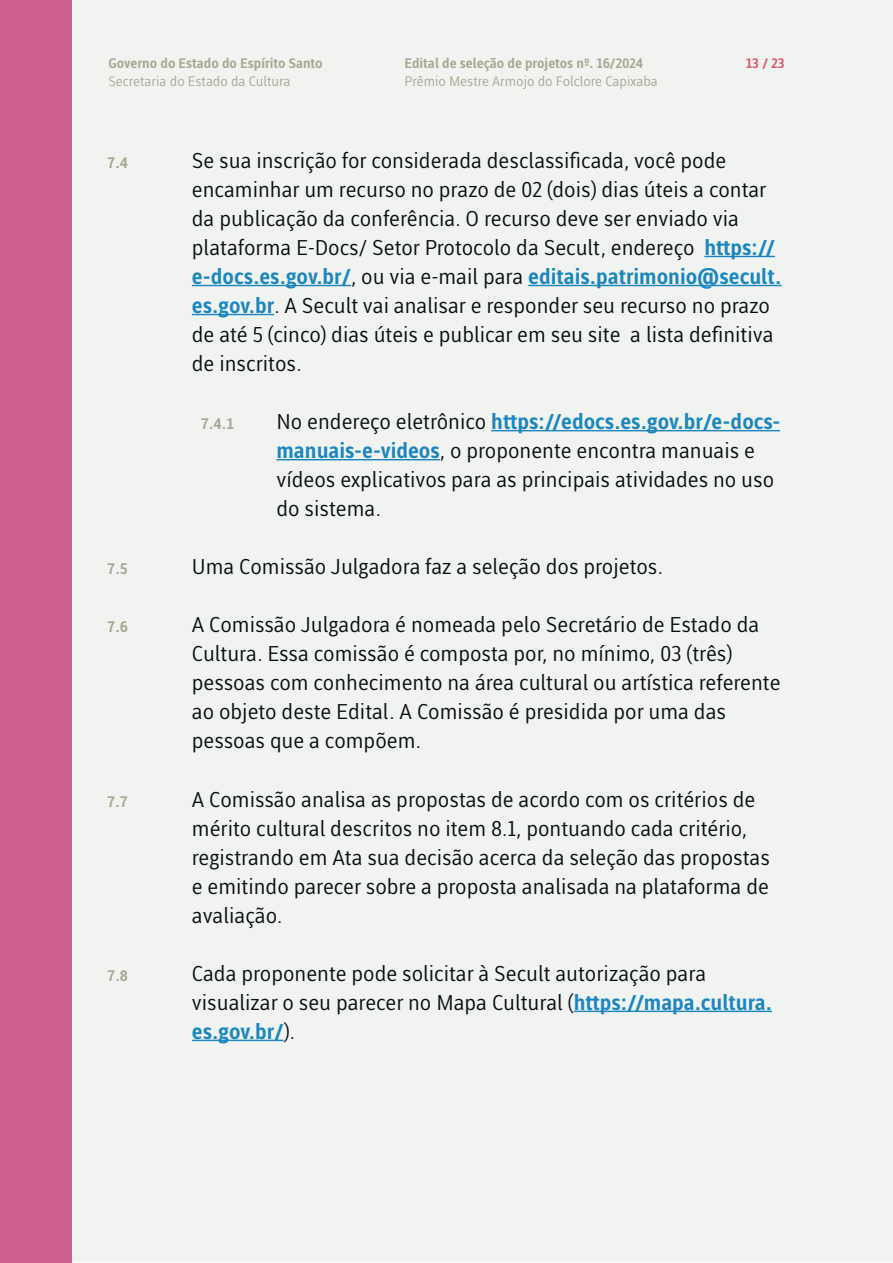
<style>
.page{position:relative;width:893px;height:1263px;background:#fff}
.page>*{position:absolute;margin:0;border:0;box-sizing:border-box;transform-origin:0 0}
.t1{font:21px/29px "Ufes Sans VF Roman";color:#0b0e11}
.t2{font:15px "Ufes Sans VF Roman";color:#a6a892}
.t3{font:13.5px/18px "Ufes Sans VF Roman";color:#a6a892}
.t4{font:13.5px "Ufes Sans VF Roman";color:#de5c70}
.s1{color:#1c87be}
</style>
<div class="page">
<div style="left:1px;top:1px;width:891px;height:1261px;background:#f1f3f1"></div>
<div style="left:0;top:0;width:72px;height:1263px;background:#cf5f8c"></div>
<hr style="left:704px;top:256px;width:71px;height:1px;background:#1c87be">
<hr style="left:192px;top:285px;width:159px;height:1px;background:#1c87be">
<hr style="left:528px;top:285px;width:254px;height:1px;background:#1c87be">
<hr style="left:192px;top:314px;width:82px;height:1px;background:#1c87be">
<hr style="left:491px;top:430px;width:289px;height:1px;background:#1c87be">
<hr style="left:276px;top:459px;width:164px;height:1px;background:#1c87be">
<hr style="left:574px;top:1011px;width:198px;height:1px;background:#1c87be">
<hr style="left:192px;top:1040px;width:92px;height:1px;background:#1c87be">
<p class="t3" style="left:108px;top:54px;width:216px">Governo do Estado do Espírito Santo<br>Secretaria do Estado da Cultura</p>
<p class="t3" style="left:405px;top:54px;width:255px">Edital de seleção de projetos nº. 16/2024<br>Prêmio Mestre Armojo do Folclore Capixaba</p>
<p class="t4" style="left:746px;top:55px;width:40px">13 / 23</p>
<p class="t2" style="left:107px;top:153px;width:22px">7.4</p>
<p class="t1" style="left:192px;top:146px;width:591px">Se sua inscrição for considerada desclassificada, você pode encaminhar um recurso no prazo de 02 (dois) dias úteis a contar da publicação da conferência. O recurso deve ser enviado via plataforma E-Docs/ Setor Protocolo da Secult, endereço <span class="s1">https:// e-docs.es.gov.br/</span>, ou via e-mail para <span class="s1">editais.patrimonio@secult. es.gov.br</span>. A Secult vai analisar e responder seu recurso no prazo de até 5 (cinco) dias úteis e publicar em seu site a lista definitiva de inscritos.</p>
<p class="t2" style="left:201px;top:414px;width:35px">7.4.1</p>
<p class="t1" style="left:276px;top:407px;width:505px">No endereço eletrônico <span class="s1">https://edocs.es.gov.br/e-docs&shy;manuais-e-videos</span>, o proponente encontra manuais e vídeos explicativos para as principais atividades no uso do sistema.</p>
<p class="t2" style="left:107px;top:560px;width:22px">7.5</p>
<p class="t1" style="left:192px;top:552px;width:473px">Uma Comissão Julgadora faz a seleção dos projetos.</p>
<p class="t2" style="left:107px;top:618px;width:22px">7.6</p>
<p class="t1" style="left:192px;top:610px;width:590px">A Comissão Julgadora é nomeada pelo Secretário de Estado da Cultura. Essa comissão é composta por, no mínimo, 03 (três) pessoas com conhecimento na área cultural ou artística referente ao objeto deste Edital. A Comissão é presidida por uma das pessoas que a compõem.</p>
<p class="t2" style="left:107px;top:792px;width:22px">7.7</p>
<p class="t1" style="left:192px;top:784px;width:580px">A Comissão analisa as propostas de acordo com os critérios de mérito cultural descritos no item 8.1, pontuando cada critério, registrando em Ata sua decisão acerca da seleção das propostas e emitindo parecer sobre a proposta analisada na plataforma de avaliação.</p>
<p class="t2" style="left:107px;top:966px;width:22px">7.8</p>
<p class="t1" style="left:192px;top:959px;width:582px">Cada proponente pode solicitar à Secult autorização para visualizar o seu parecer no Mapa Cultural (<span class="s1">https://mapa.cultura. es.gov.br/</span>).</p>
</div>
